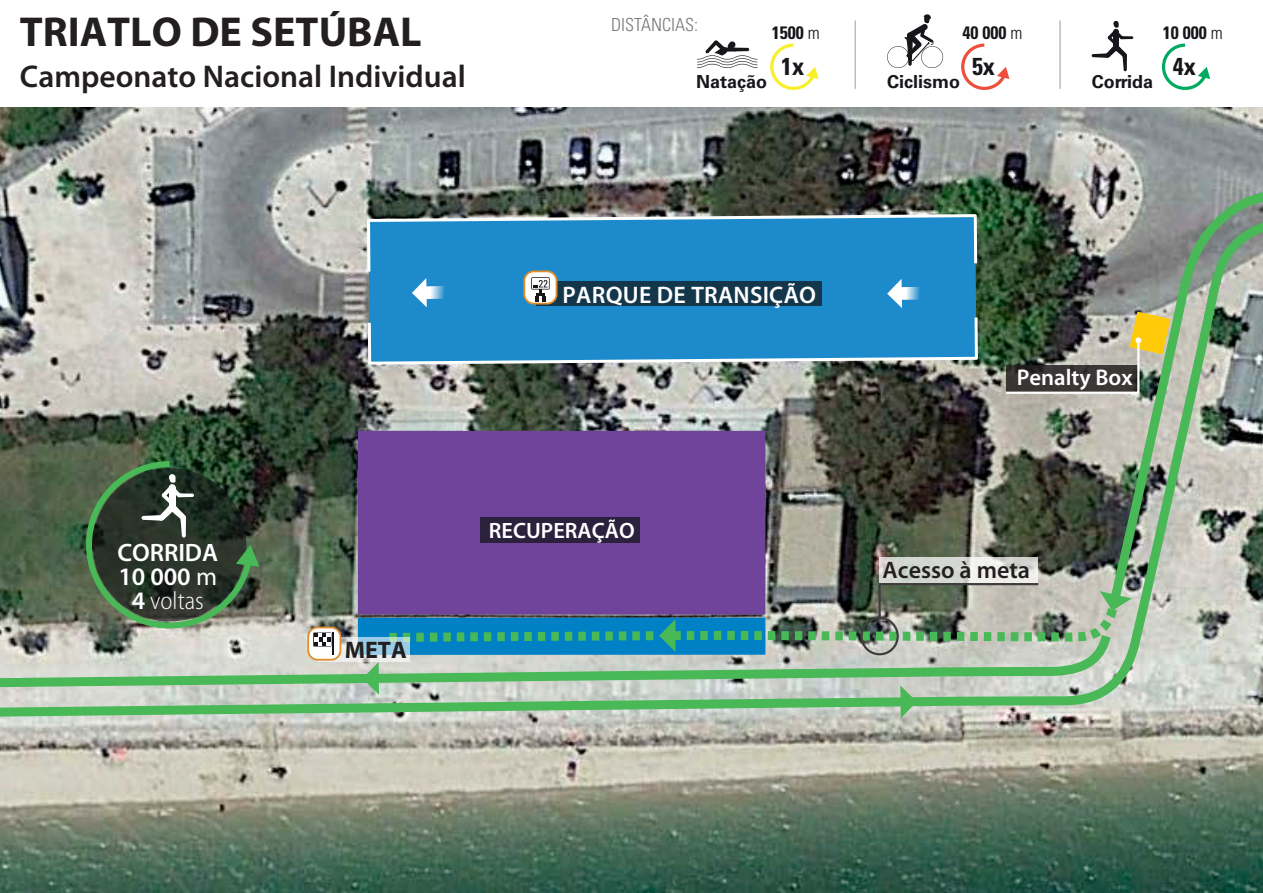
<style>
.page{position:relative;width:1263px;height:893px;background:#fff}
.page>*{position:absolute;margin:0;border:0;box-sizing:border-box;transform-origin:0 0}
.t1{font:700 42px "Myriad Pro";color:#231f20}
.t2{font:600 31.5px "Myriad Pro";color:#231f20}
.t3{font:600 25.2px/24px "Myriad Pro";letter-spacing:-.005em;color:#fff;text-align:center}
.t4{font:700 condensed 24.45px "Univers LT Std";color:#17161a}
.t5{font:600 24px "Myriad Pro";letter-spacing:.01em;color:#fff}
.t6{font:600 24px "Myriad Pro";color:#231f20}
.t7{font:700 24px "Myriad Pro";color:#231f20}
.t8{font:600 22.65px "Myriad Pro";color:#fff}
.t9{font:600 22.2px "Myriad Pro";color:#fff}
.t10{font:700 18px "Univers LT Std";color:#17161a}
.t11{font:700 condensed 18px "Univers LT Std";color:#17161a}
.t12{font:300 condensed 18px "Univers LT Std";color:#76787b}
.s1{font-weight:300}
.s2{font-weight:400}
.s3{font-weight:300;font-stretch:semi-condensed}
</style>
<div class="page">
<img style="left:0;top:107px;width:1263px;height:786px">
<div style="left:358px;top:431px;width:407px;height:184px;background:#70449b"></div>
<svg style="left:1092px;top:21px;width:41px;height:50px"></svg>
<svg style="left:1161px;top:43px;width:49px;height:47px"></svg>
<svg style="left:961px;top:43px;width:48px;height:47px"></svg>
<svg style="left:887px;top:14px;width:56px;height:54px"></svg>
<svg style="left:770px;top:43px;width:48px;height:47px"></svg>
<svg style="left:697px;top:40px;width:60px;height:28px"></svg>
<hr style="left:1059px;top:21px;width:2px;height:67px;background:#bcbdc0">
<hr style="left:854px;top:21px;width:2px;height:67px;background:#bcbdc0">
<div style="left:368px;top:308px;width:525px;height:7px;background:#1d8acb"></div>
<svg style="left:366px;top:315px;width:527px;height:51px;background:#3290c8"></svg>
<svg style="left:365px;top:213px;width:528px;height:95px;background:#2d83b5"></svg>
<svg style="left:1104px;top:184px;width:159px;height:29px;background:#919d95"></svg>
<img style="left:893px;top:213px;width:370px;height:498px">
<img style="left:0;top:458px;width:1132px;height:263px">
<img style="left:1003px;top:312px;width:167px;height:83px">
<h1 class="t1" style="left:20px;top:4px;width:403px">TRIATLO DE SETÚBAL</h1>
<p class="t2" style="left:20px;top:57px;width:448px">Campeonato Nacional Individual</p>
<p class="t12" style="left:611px;top:14px;width:89px">DISTÂNCIAS:</p>
<p class="t11" style="left:772px;top:22px;width:50px">1500 <span class="s1">m</span></p>
<p class="t11" style="left:962px;top:22px;width:61px">40 000 <span class="s1">m</span></p>
<p class="t11" style="left:1163px;top:22px;width:61px">10 000 <span class="s1">m</span></p>
<p class="t10" style="left:696px;top:71px;width:73px">Natação</p>
<p class="t4" style="left:781px;top:51px;width:25px">1x</p>
<p class="t10" style="left:887px;top:71px;width:75px">Ciclismo</p>
<p class="t4" style="left:972px;top:51px;width:25px">5x</p>
<p class="t10" style="left:1092px;top:71px;width:63px">Corrida</p>
<p class="t4" style="left:1173px;top:51px;width:25px">4x</p>
<p class="t3" style="left:117px;top:540px;width:102px">CORRIDA<br>10 000 <span class="s2">m<br></span>4 <span class="s3">voltas</span></p>
<p class="t7" style="left:345px;top:634px;width:64px">META</p>
<p class="t5" style="left:563px;top:279px;width:255px">PARQUE DE TRANSIÇÃO</p>
<p class="t9" style="left:489px;top:517px;width:147px">RECUPERAÇÃO</p>
<p class="t8" style="left:1017px;top:363px;width:117px">Penalty Box</p>
<p class="t6" style="left:883px;top:555px;width:149px">Acesso à meta</p>
</div>
